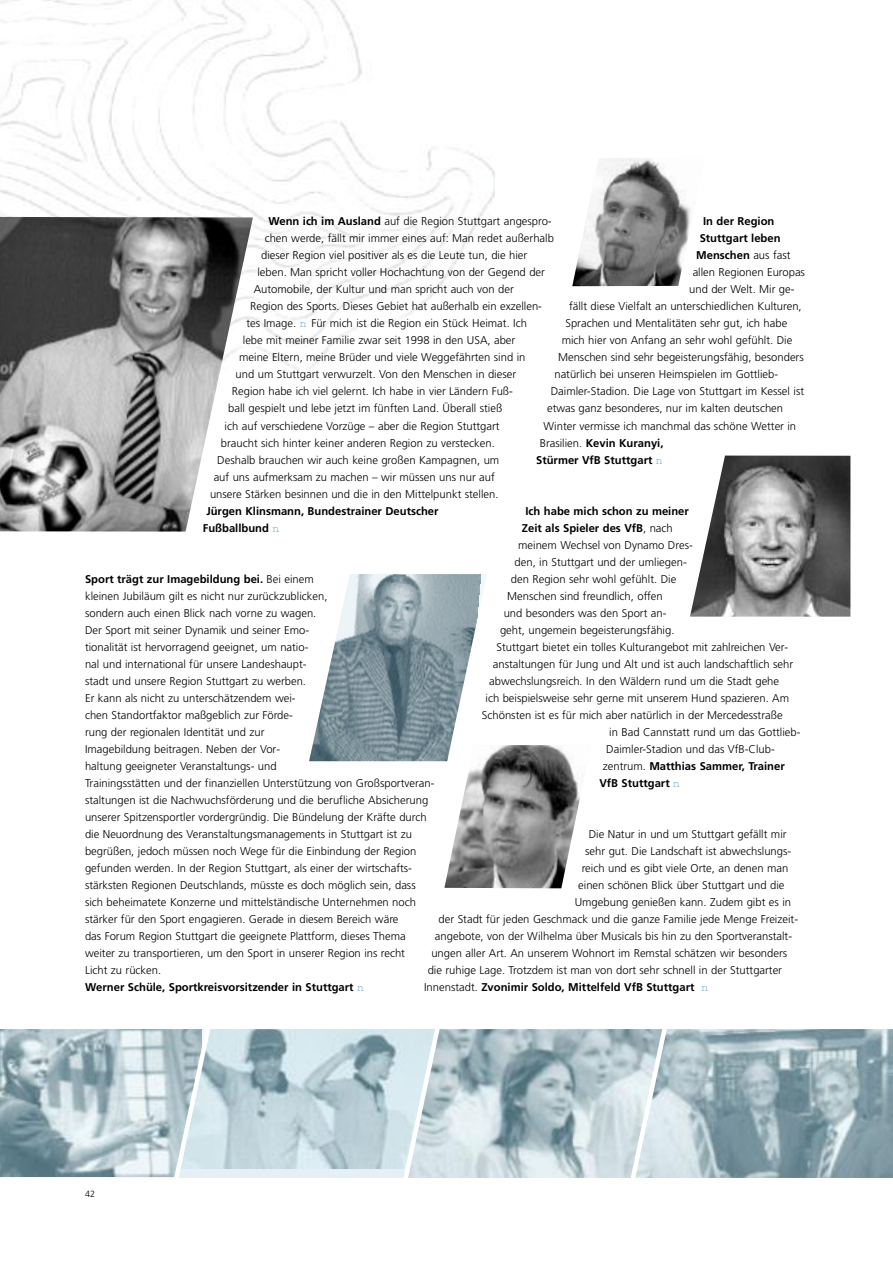
<style>
.page{position:relative;width:893px;height:1263px;background:#fff}
.page>*{position:absolute;margin:0;border:0;box-sizing:border-box;transform-origin:0 0}
.t1{font:300 11.25px/17px "Frutiger";color:#000}
.t2{font:700 11.25px/17px "Frutiger";color:#000}
.t3{font:300 9px "Frutiger";color:#000}
.s1{font-weight:700}
.s2{font-family:"Courier";font-weight:400;color:#7caece}
.s3{font-weight:300}
</style>
<div class="page">
<img style="left:0;top:0;width:494px;height:369px">
<img style="left:572px;top:158px;width:119px;height:128px">
<img style="left:690px;top:456px;width:160px;height:161px">
<svg style="left:309px;top:574px;width:178px;height:188px"></svg>
<img style="left:444px;top:745px;width:136px;height:143px">
<img style="left:0;top:217px;width:253px;height:314px">
<svg style="left:0;top:1029px;width:893px;height:149px;background:#b0c3ca"></svg>
<p class="t1" style="left:268px;top:214px;width:285px"><span class="s1">Wenn ich im Ausland</span> auf die Region Stuttgart angespro-</p>
<p class="t1" style="left:265px;top:231px;width:291px">chen werde, fällt mir immer eines auf: Man redet außerhalb</p>
<p class="t1" style="left:261px;top:248px;width:268px">dieser Region viel positiver als es die Leute tun, die hier</p>
<p class="t1" style="left:257px;top:265px;width:289px">leben. Man spricht voller Hochachtung von der Gegend der</p>
<p class="t1" style="left:254px;top:282px;width:261px">Automobile, der Kultur und man spricht auch von der</p>
<p class="t1" style="left:250px;top:299px;width:293px">Region des Sports. Dieses Gebiet hat außerhalb ein exzellen-</p>
<p class="t1" style="left:247px;top:316px;width:282px">tes Image. <span class="s2">n</span> Für mich ist die Region ein Stück Heimat. Ich</p>
<p class="t1" style="left:243px;top:333px;width:274px">lebe mit meiner Familie zwar seit 1998 in den USA, aber</p>
<p class="t1" style="left:239px;top:350px;width:288px">meine Eltern, meine Brüder und viele Weggefährten sind in</p>
<p class="t1" style="left:236px;top:367px;width:282px">und um Stuttgart verwurzelt. Von den Menschen in dieser</p>
<p class="t1" style="left:232px;top:384px;width:283px">Region habe ich viel gelernt. Ich habe in vier Ländern Fuß-</p>
<p class="t1" style="left:228px;top:401px;width:276px">ball gespielt und lebe jetzt im fünften Land. Überall stieß</p>
<p class="t1" style="left:225px;top:418px;width:276px">ich auf verschiedene Vorzüge – aber die Region Stuttgart</p>
<p class="t1" style="left:221px;top:435px;width:275px">braucht sich hinter keiner anderen Region zu verstecken.</p>
<p class="t1" style="left:217px;top:452px;width:284px">Deshalb brauchen wir auch keine großen Kampagnen, um</p>
<p class="t1" style="left:214px;top:469px;width:283px">auf uns aufmerksam zu machen – wir müssen uns nur auf</p>
<p class="t1" style="left:210px;top:486px;width:290px">unsere Stärken besinnen und die in den Mittelpunkt stellen.</p>
<p class="t2" style="left:203px;top:503px;width:237px;text-indent:4px">Jürgen Klinsmann, Bundestrainer Deutscher<br>Fußballbund <span class="s2">n</span></p>
<p class="t2" style="left:703px;top:214px;width:73px">In der Region</p>
<p class="t2" style="left:700px;top:231px;width:82px">Stuttgart leben</p>
<p class="t2" style="left:696px;top:248px;width:96px">Menschen <span class="s3">aus fast</span></p>
<p class="t1" style="left:693px;top:265px;width:114px">allen Regionen Europas</p>
<p class="t1" style="left:689px;top:282px;width:107px">und der Welt. Mir ge-</p>
<p class="t1" style="left:569px;top:299px;width:234px">fällt diese Vielfalt an unterschiedlichen Kulturen,</p>
<p class="t1" style="left:565px;top:316px;width:223px">Sprachen und Mentalitäten sehr gut, ich habe</p>
<p class="t1" style="left:562px;top:333px;width:232px">mich hier von Anfang an sehr wohl gefühlt. Die</p>
<p class="t1" style="left:558px;top:350px;width:247px">Menschen sind sehr begeisterungsfähig, besonders</p>
<p class="t1" style="left:554px;top:367px;width:225px">natürlich bei unseren Heimspielen im Gottlieb-</p>
<p class="t1" style="left:551px;top:384px;width:255px">Daimler-Stadion. Die Lage von Stuttgart im Kessel ist</p>
<p class="t1" style="left:547px;top:401px;width:238px">etwas ganz besonderes, nur im kalten deutschen</p>
<p class="t1" style="left:543px;top:418px;width:254px">Winter vermisse ich manchmal das schöne Wetter in</p>
<p class="t2" style="left:540px;top:435px;width:125px"><span class="s3">Brasilien.</span> Kevin Kuranyi,</p>
<p class="t2" style="left:536px;top:452px;width:128px">Stürmer VfB Stuttgart <span class="s2">n</span></p>
<p class="t2" style="left:525px;top:503px;width:165px">Ich habe mich schon zu meiner</p>
<p class="t2" style="left:522px;top:520px;width:152px">Zeit als Spieler des VfB<span class="s3">, nach</span></p>
<p class="t1" style="left:518px;top:537px;width:176px">meinem Wechsel von Dynamo Dres-</p>
<p class="t1" style="left:515px;top:554px;width:174px">den, in Stuttgart und der umliegen-</p>
<p class="t1" style="left:511px;top:571px;width:167px">den Region sehr wohl gefühlt. Die</p>
<p class="t1" style="left:507px;top:588px;width:157px">Menschen sind freundlich, offen</p>
<p class="t1" style="left:504px;top:605px;width:164px">und besonders was den Sport an-</p>
<p class="t1" style="left:500px;top:622px;width:176px">geht, ungemein begeisterungsfähig.</p>
<p class="t1" style="left:496px;top:639px;width:293px">Stuttgart bietet ein tolles Kulturangebot mit zahlreichen Ver-</p>
<p class="t1" style="left:493px;top:656px;width:302px">anstaltungen für Jung und Alt und ist auch landschaftlich sehr</p>
<p class="t1" style="left:489px;top:673px;width:292px">abwechslungsreich. In den Wäldern rund um die Stadt gehe</p>
<p class="t1" style="left:486px;top:690px;width:305px">ich beispielsweise sehr gerne mit unserem Hund spazieren. Am</p>
<p class="t1" style="left:482px;top:707px;width:302px">Schönsten ist es für mich aber natürlich in der Mercedesstraße</p>
<p class="t1" style="left:609px;top:724px;width:193px">in Bad Cannstatt rund um das Gottlieb-</p>
<p class="t1" style="left:606px;top:741px;width:170px">Daimler-Stadion und das VfB-Club-</p>
<p class="t2" style="left:603px;top:758px;width:183px"><span class="s3">zentrum.</span> Matthias Sammer, Trainer</p>
<p class="t2" style="left:599px;top:775px;width:82px">VfB Stuttgart <span class="s2">n</span></p>
<p class="t1" style="left:85px;top:571px;width:351px"><span class="s1">Sport trägt zur Imagebildung bei.</span> Bei einem<br>kleinen Jubiläum gilt es nicht nur zurückzublicken,<br>sondern auch einen Blick nach vorne zu wagen.<br>Der Sport mit seiner Dynamik und seiner Emo-<br>tionalität ist hervorragend geeignet, um natio-<br>nal und international für unsere Landeshaupt-<br>stadt und unsere Region Stuttgart zu werben.<br>Er kann als nicht zu unterschätzendem wei-<br>chen Standortfaktor maßgeblich zur Förde-<br>rung der regionalen Identität und zur<br>Imagebildung beitragen. Neben der Vor-<br>haltung geeigneter Veranstaltungs- und<br>Trainingsstätten und der finanziellen Unterstützung von Großsportveran&shy;staltungen ist die Nachwuchsförderung und die berufliche Absicherung unserer Spitzensportler vordergründig. Die Bündelung der Kräfte durch die Neuordnung des Veranstaltungsmanagements in Stuttgart ist zu begrüßen, jedoch müssen noch Wege für die Einbindung der Region gefunden werden. In der Region Stuttgart, als einer der wirtschafts&shy;stärksten Regionen Deutschlands, müsste es doch möglich sein, dass sich beheimatete Konzerne und mittelständische Unternehmen noch stärker für den Sport engagieren. Gerade in diesem Bereich wäre<br>das Forum Region Stuttgart die geeignete Plattform, dieses Thema weiter zu transportieren, um den Sport in unserer Region ins recht<br>Licht zu rücken.<br><span class="s1">Werner Schüle, Sportkreisvorsitzender in Stuttgart</span> <span class="s2">n</span></p>
<p class="t1" style="left:589px;top:826px;width:199px">Die Natur in und um Stuttgart gefällt mir</p>
<p class="t1" style="left:585px;top:843px;width:207px">sehr gut. Die Landschaft ist abwechslungs-</p>
<p class="t1" style="left:582px;top:860px;width:208px">reich und es gibt viele Orte, an denen man</p>
<p class="t1" style="left:578px;top:877px;width:208px">einen schönen Blick über Stuttgart und die</p>
<p class="t1" style="left:575px;top:894px;width:218px">Umgebung genießen kann. Zudem gibt es in</p>
<p class="t1" style="left:439px;top:911px;width:361px">der Stadt für jeden Geschmack und die ganze Familie jede Menge Freizeit-</p>
<p class="t1" style="left:435px;top:928px;width:359px">angebote, von der Wilhelma über Musicals bis hin zu den Sportveranstalt-</p>
<p class="t1" style="left:431px;top:945px;width:357px">ungen aller Art. An unserem Wohnort im Remstal schätzen wir besonders</p>
<p class="t1" style="left:428px;top:962px;width:356px">die ruhige Lage. Trotzdem ist man von dort sehr schnell in der Stuttgarter</p>
<p class="t2" style="left:424px;top:979px;width:285px"><span class="s3">Innenstadt.</span> Zvonimir Soldo, Mittelfeld VfB Stuttgart <span class="s2">n</span></p>
<p class="t3" style="left:85px;top:1191px;width:12px">42</p>
</div>
